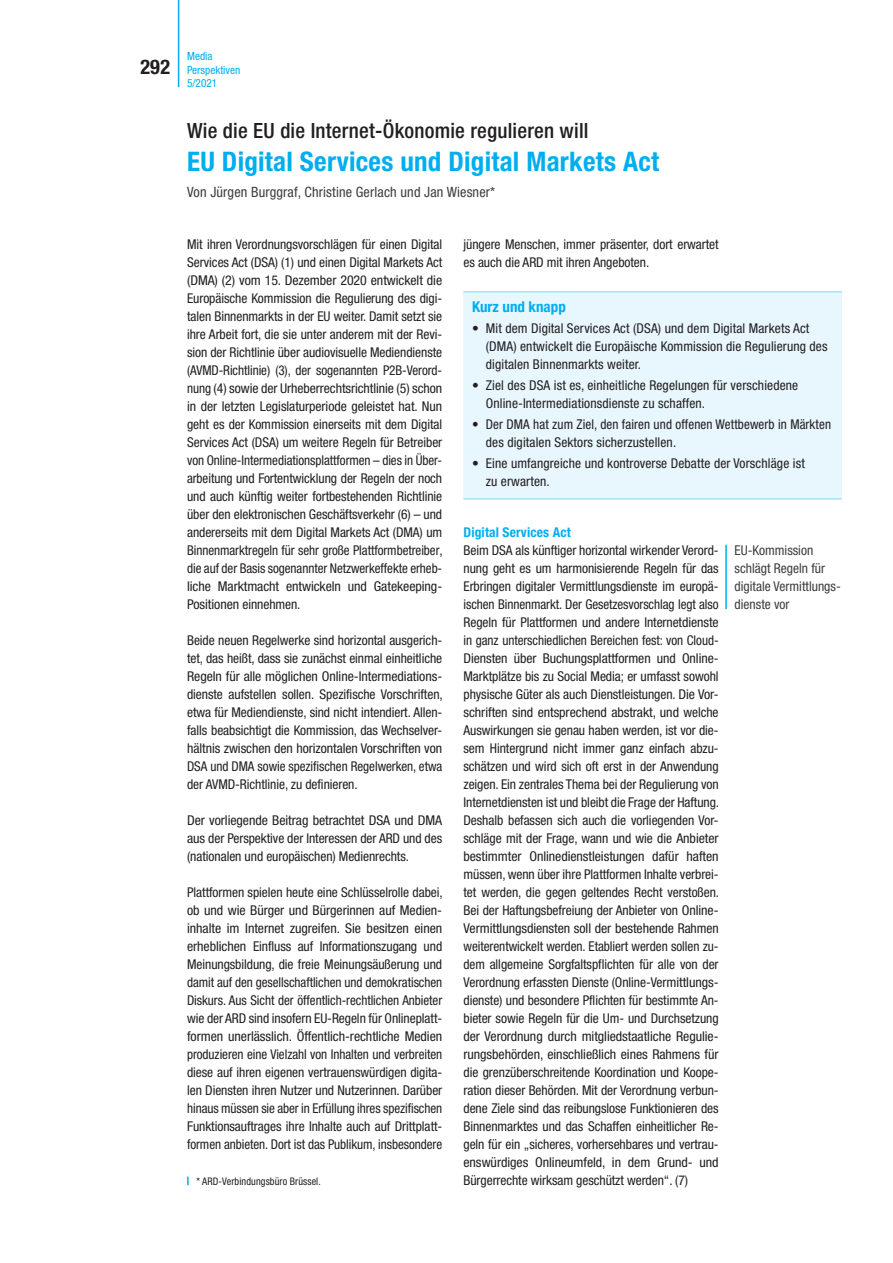
<style>
.page{position:relative;width:893px;height:1263px;background:#fff}
.page>*{position:absolute;margin:0;border:0;box-sizing:border-box;transform-origin:0 0}
.t1{font:700 condensed 27px "Helvetica Neue LT Std";letter-spacing:.01em;color:#00aeef}
.t2{font:500 condensed 21px "Helvetica Neue LT Std";letter-spacing:.01em;color:#231f20}
.t3{font:700 condensed 20.25px "Helvetica Neue LT Std";color:#231f20}
.t4{font:700 condensed 15px "Helvetica Neue LT Std";color:#00aeef}
.t5{font:condensed 14.25px "Helvetica Neue LT Std";letter-spacing:.01em;color:#3e3e3f}
.t6{font:condensed 13.5px/18px "Helvetica Neue LT Std";letter-spacing:-.005em;color:#231f20}
.t7{font:condensed 13.5px/18px "Helvetica Neue LT Std";color:#3e3e3f}
.t8{font:700 condensed 13.5px "Helvetica Neue LT Std";letter-spacing:.01em;color:#00aeef}
.t9{font:condensed 11.25px/13.5px "Helvetica Neue LT Std";color:#00aeef}
.t10{font:condensed 10.5px "Helvetica Neue LT Std";letter-spacing:.01em;color:#231f20}
</style>
<div class="page">
<hr style="left:178px;top:0;width:1px;height:87px;background:#00aeef">
<div style="left:463px;top:292px;width:379px;height:207px;background:#e8f6fd"></div>
<hr style="left:463px;top:291px;width:379px;height:2px;background:#aae0f9">
<hr style="left:463px;top:498px;width:379px;height:2px;background:#aae0f9">
<hr style="left:725px;top:545px;width:2px;height:64px;background:#00aeef">
<svg style="left:187px;top:1177px;width:2px;height:8px"></svg>
<h3 class="t3" style="left:140px;top:54px;width:31px">292</h3>
<p class="t9" style="left:187px;top:49px;width:55px">Media<br>Perspektiven<br>5/2021</p>
<h2 class="t2" style="left:187px;top:118px;width:403px">Wie die EU die Internet-Ökonomie regulieren will</h2>
<h1 class="t1" style="left:187px;top:145px;width:473px">EU Digital Services und Digital Markets Act</h1>
<p class="t5" style="left:187px;top:184px;width:310px">Von Jürgen Burggraf, Christine Gerlach und Jan Wiesner*</p>
<p class="t6" style="left:187px;top:235px;width:257px;text-align:justify">Mit ihren Verordnungsvorschlägen für einen Digital Services Act (DSA) (1) und einen Digital Markets Act (DMA) (2) vom 15. Dezember 2020 entwickelt die Europäische Kommission die Regulierung des digi&shy;talen Binnenmarkts in der EU weiter. Damit setzt sie ihre Arbeit fort, die sie unter anderem mit der Revi&shy;sion der Richtlinie über audiovisuelle Mediendienste (AVMD-Richtlinie) (3), der sogenannten P2B-Verord&shy;nung (4) sowie der Urheberrechtsrichtlinie (5) schon in der letzten Legislaturperiode geleistet hat. Nun geht es der Kommission einerseits mit dem Digital Services Act (DSA) um weitere Regeln für Betreiber von Online-Intermediationsplattformen – dies in Über&shy;arbeitung und Fortentwicklung der Regeln der noch und auch künftig weiter fortbestehenden Richtlinie über den elektronischen Geschäftsverkehr (6) – und andererseits mit dem Digital Markets Act (DMA) um Binnenmarktregeln für sehr große Plattformbetreiber, die auf der Basis sogenannter Netzwerkeffekte erheb&shy;liche Marktmacht entwickeln und Gatekeeping-Positionen einnehmen.</p>
<p class="t6" style="left:187px;top:631px;width:257px;text-align:justify">Beide neuen Regelwerke sind horizontal ausgerich&shy;tet, das heißt, dass sie zunächst einmal einheitliche Regeln für alle möglichen Online-Intermediations&shy;dienste aufstellen sollen. Spezifische Vorschriften, etwa für Mediendienste, sind nicht intendiert. Allen&shy;falls beabsichtigt die Kommission, das Wechselver&shy;hältnis zwischen den horizontalen Vorschriften von DSA und DMA sowie spezifischen Regelwerken, etwa der AVMD-Richtlinie, zu definieren.</p>
<p class="t6" style="left:187px;top:811px;width:257px;text-align:justify">Der vorliegende Beitrag betrachtet DSA und DMA aus der Perspektive der Interessen der ARD und des (nationalen und europäischen) Medienrechts.</p>
<p class="t6" style="left:187px;top:883px;width:257px">Plattformen spielen heute eine Schlüsselrolle dabei, ob und wie Bürger und Bürgerinnen auf Medien&shy;inhalte im Internet zugreifen. Sie besitzen einen erheblichen Einfluss auf Informationszugang und Meinungsbildung, die freie Meinungsäußerung und damit auf den gesellschaftlichen und demokratischen Diskurs. Aus Sicht der öffentlich-rechtlichen Anbieter wie der ARD sind insofern EU-Regeln für Onlineplatt&shy;formen unerlässlich. Öffentlich-rechtliche Medien produzieren eine Vielzahl von Inhalten und verbreiten diese auf ihren eigenen vertrauenswürdigen digita&shy;len Diensten ihren Nutzer und Nutzerinnen. Darüber hinaus müssen sie aber in Erfüllung ihres spezifischen Funktionsauftrages ihre Inhalte auch auf Drittplatt&shy;formen anbieten. Dort ist das Publikum, insbesondere</p>
<p class="t10" style="left:196px;top:1175px;width:126px">* ARD-Verbindungsbüro Brüssel.</p>
<p class="t6" style="left:463px;top:235px;width:257px">jüngere Menschen, immer präsenter, dort erwartet es auch die ARD mit ihren Angeboten.</p>
<p class="t4" style="left:472px;top:298px;width:95px">Kurz und knapp</p>
<p class="t6" style="left:486px;top:319px;width:343px;text-indent:-14px">• Mit dem Digital Services Act (DSA) und dem Digital Markets Act (DMA) entwickelt die Europäische Kommission die Regulierung des digitalen Binnenmarkts weiter.</p>
<p class="t6" style="left:486px;top:376px;width:314px;text-indent:-14px">• Ziel des DSA ist es, einheitliche Regelungen für verschiedene<br>Online-Intermediationsdienste zu schaffen.</p>
<p class="t6" style="left:486px;top:415px;width:347px;text-indent:-14px">• Der DMA hat zum Ziel, den fairen und offenen Wettbewerb in Märkten des digitalen Sektors sicherzustellen.</p>
<p class="t6" style="left:486px;top:454px;width:321px;text-indent:-14px">• Eine umfangreiche und kontroverse Debatte der Vorschläge ist zu erwarten.</p>
<p class="t8" style="left:463px;top:524px;width:109px">Digital Services Act</p>
<p class="t6" style="left:463px;top:541px;width:257px">Beim DSA als künftiger horizontal wirkender Verord&shy;nung geht es um harmonisierende Regeln für das Erbringen digitaler Vermittlungsdienste im europä&shy;ischen Binnenmarkt. Der Gesetzesvorschlag legt also Regeln für Plattformen und andere Internetdienste in ganz unterschiedlichen Bereichen fest: von Cloud-Diensten über Buchungsplattformen und Online-Marktplätze bis zu Social Media; er umfasst sowohl physische Güter als auch Dienstleistungen. Die Vor&shy;schriften sind entsprechend abstrakt, und welche Auswirkungen sie genau haben werden, ist vor die&shy;sem Hintergrund nicht immer ganz einfach abzu&shy;schätzen und wird sich oft erst in der Anwendung zeigen. Ein zentrales Thema bei der Regulierung von Internetdiensten ist und bleibt die Frage der Haftung.<br>Deshalb befassen sich auch die vorliegenden Vor&shy;schläge mit der Frage, wann und wie die Anbieter bestimmter Onlinedienstleistungen dafür haften müssen, wenn über ihre Plattformen Inhalte verbrei&shy;tet werden, die gegen geltendes Recht verstoßen.<br>Bei der Haftungsbefreiung der Anbieter von Online-Vermittlungsdiensten soll der bestehende Rahmen weiterentwickelt werden. Etabliert werden sollen zu&shy;dem allgemeine Sorgfaltspflichten für alle von der Verordnung erfassten Dienste (Online-Vermittlungs&shy;dienste) und besondere Pflichten für bestimmte An&shy;bieter sowie Regeln für die Um- und Durchsetzung der Verordnung durch mitgliedstaatliche Regulie&shy;rungsbehörden, einschließlich eines Rahmens für die grenzüberschreitende Koordination und Koope&shy;ration dieser Behörden. Mit der Verordnung verbun&shy;dene Ziele sind das reibungslose Funktionieren des Binnenmarktes und das Schaffen einheitlicher Re&shy;geln für ein „sicheres, vorhersehbares und vertrau&shy;enswürdiges Onlineumfeld, in dem Grund- und Bürgerrechte wirksam geschützt werden“. (7)</p>
<p class="t7" style="left:735px;top:541px;width:108px">EU-Kommission schlägt Regeln für digitale Vermittlungs&shy;dienste vor</p>
</div>
